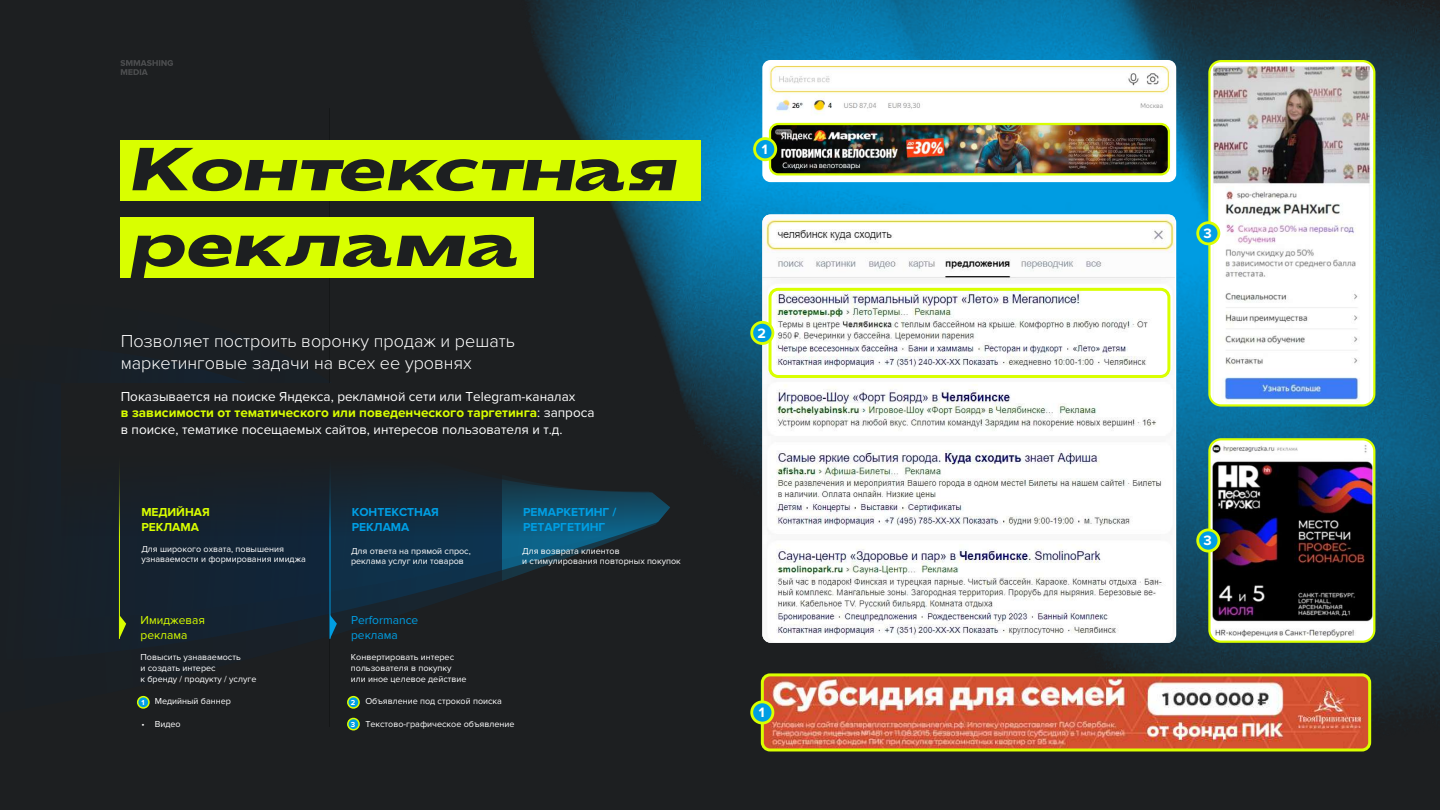
<style>
.page{position:relative;width:1440px;height:810px;background:#1d1f21}
.page>*{position:absolute;margin:0;border:0;box-sizing:border-box;transform-origin:0 0}
.t1{font:60.6px/75.8px "DX Rigraf Ext Bd Ext Exp Ita";color:#1d1f21}
.t2{font:300 18px/21.6px "Proxima Nova";color:#fff}
.t3{font:700 14.1px "Proxima Nova";color:#fff}
.t4{font:13.5px/16.2px "Proxima Nova";color:#fff}
.t5{font:700 12px/14.4px "Proxima Nova";color:#009ee3}
.t6{font:12px/14.4px "Proxima Nova";color:#009ee3}
.t7{font:12px/14.4px "Proxima Nova";color:#d9ff00}
.t8{font:700 12px/14.4px "Proxima Nova";color:#d9ff00}
.t9{font:9px/10.8px "Proxima Nova";color:#fff}
.t10{font:700 7.5px "Proxima Nova";color:#fff}
.s1{font-weight:700;color:#d9ff00}
</style>
<div class="page">
<hr style="left:119px;top:441px;width:1px;height:198px;background:#d9ff00">
<svg style="left:119px;top:615px;width:7px;height:24px"></svg>
<div style="left:138px;top:697px;width:11px;height:11px;background:#009ee3;border-radius:50%"></div>
<div style="left:137px;top:696px;width:13px;height:13px;border:2px solid #d9ff00;border-radius:50%"></div>
<div style="left:62px;top:383px;width:653px;height:153px;background:#1d1f21"></div>
<svg style="left:120px;top:60px;width:53px;height:15px"></svg>
<img style="left:316px;top:0;width:1124px;height:752px">
<img style="left:762px;top:675px;width:608px;height:75px">
<div style="left:761px;top:673px;width:610px;height:78px;border:3px solid #d9ff00;border-radius:8px"></div>
<img style="left:762px;top:60px;width:414px;height:122px">
<img style="left:762px;top:215px;width:413px;height:428px">
<div style="left:769px;top:123px;width:401px;height:52px;border:2px solid #d9ff00;border-radius:8px"></div>
<div style="left:769px;top:288px;width:401px;height:90px;border:3px solid #d9ff00;border-radius:8px"></div>
<div style="left:755px;top:139px;width:21px;height:21px;background:#009ee3;border-radius:50%"></div>
<div style="left:753px;top:137px;width:24px;height:24px;border:3px solid #d9ff00;border-radius:50%"></div>
<div style="left:752px;top:322px;width:21px;height:22px;background:#009ee3;border-radius:50%"></div>
<div style="left:750px;top:321px;width:24px;height:24px;border:3px solid #d9ff00;border-radius:50%"></div>
<img style="left:1209px;top:61px;width:165px;height:344px">
<div style="left:1208px;top:60px;width:167px;height:347px;border:2px solid #d9ff00;border-radius:12px"></div>
<img style="left:1209px;top:439px;width:165px;height:203px">
<div style="left:1208px;top:438px;width:167px;height:205px;border:2px solid #d9ff00;border-radius:12px"></div>
<div style="left:1198px;top:223px;width:21px;height:21px;background:#009ee3;border-radius:50%"></div>
<div style="left:1196px;top:221px;width:24px;height:24px;border:3px solid #d9ff00;border-radius:50%"></div>
<div style="left:1198px;top:530px;width:21px;height:21px;background:#009ee3;border-radius:50%"></div>
<div style="left:1196px;top:529px;width:24px;height:24px;border:3px solid #d9ff00;border-radius:50%"></div>
<div style="left:752px;top:702px;width:21px;height:21px;background:#009ee3;border-radius:50%"></div>
<div style="left:750px;top:700px;width:24px;height:24px;border:3px solid #d9ff00;border-radius:50%"></div>
<div style="left:120px;top:141px;width:580px;height:60px;background:#d9ff00"></div>
<div style="left:120px;top:217px;width:414px;height:61px;background:#d9ff00"></div>
<h1 class="t1" style="left:127px;top:132px;width:551px">Контекстная реклама</h1>
<h2 class="t2" style="left:121px;top:331px;width:396px">Позволяет построить воронку продаж и решать маркетинговые задачи на всех ее уровнях</h2>
<h3 class="t4" style="left:121px;top:389px;width:475px">Показывается на поиске Яндекса, рекламной сети или Telegram-каналах<br><span class="s1">в зависимости от тематического или поведенческого таргетинга</span>: запроса в поиске, тематике посещаемых сайтов, интересов пользователя и т.д.</h3>
<h3 class="t8" style="left:141px;top:505px;width:70px">МЕДИЙНАЯ<br>РЕКЛАМА</h3>
<h3 class="t5" style="left:352px;top:505px;width:89px">КОНТЕКСТНАЯ<br>РЕКЛАМА</h3>
<h3 class="t5" style="left:523px;top:505px;width:95px">РЕМАРКЕТИНГ /<br>РЕТАРГЕТИНГ</h3>
<p class="t9" style="left:351px;top:545px;width:121px">Для ответа на прямой спрос, реклама услуг или товаров</p>
<p class="t9" style="left:522px;top:545px;width:160px">Для возврата клиентов<br>и стимулирования повторных покупок</p>
<p class="t9" style="left:141px;top:543px;width:166px">Для широкого охвата, повышения узнаваемости и формирования имиджа</p>
<h3 class="t7" style="left:141px;top:613px;width:66px">Имиджевая реклама</h3>
<h3 class="t6" style="left:351px;top:613px;width:69px">Performance реклама</h3>
<p class="t9" style="left:140px;top:652px;width:118px">Повысить узнаваемость<br>и создать интерес<br>к бренду / продукту / услуге</p>
<p class="t9" style="left:141px;top:696px;width:91px">• Медийный баннер</p>
<p class="t9" style="left:141px;top:718px;width:41px">• Видео</p>
<p class="t9" style="left:351px;top:652px;width:117px">Конвертировать интерес пользователя в покупку или иное целевое действие</p>
<p class="t9" style="left:352px;top:696px;width:152px">• Объявление под строкой поиска</p>
<p class="t9" style="left:352px;top:718px;width:164px">• Текстово-графическое объявление</p>
<p class="t10" style="left:141px;top:698px;width:5px">1</p>
<p class="t10" style="left:351px;top:698px;width:6px">2</p>
<p class="t10" style="left:351px;top:720px;width:6px">3</p>
<h3 class="t3" style="left:762px;top:141px;width:7px">1</h3>
<h3 class="t3" style="left:758px;top:325px;width:10px">2</h3>
<h3 class="t3" style="left:759px;top:705px;width:7px">1</h3>
<h3 class="t3" style="left:1204px;top:225px;width:10px">3</h3>
<h3 class="t3" style="left:1204px;top:533px;width:10px">3</h3>
</div>
